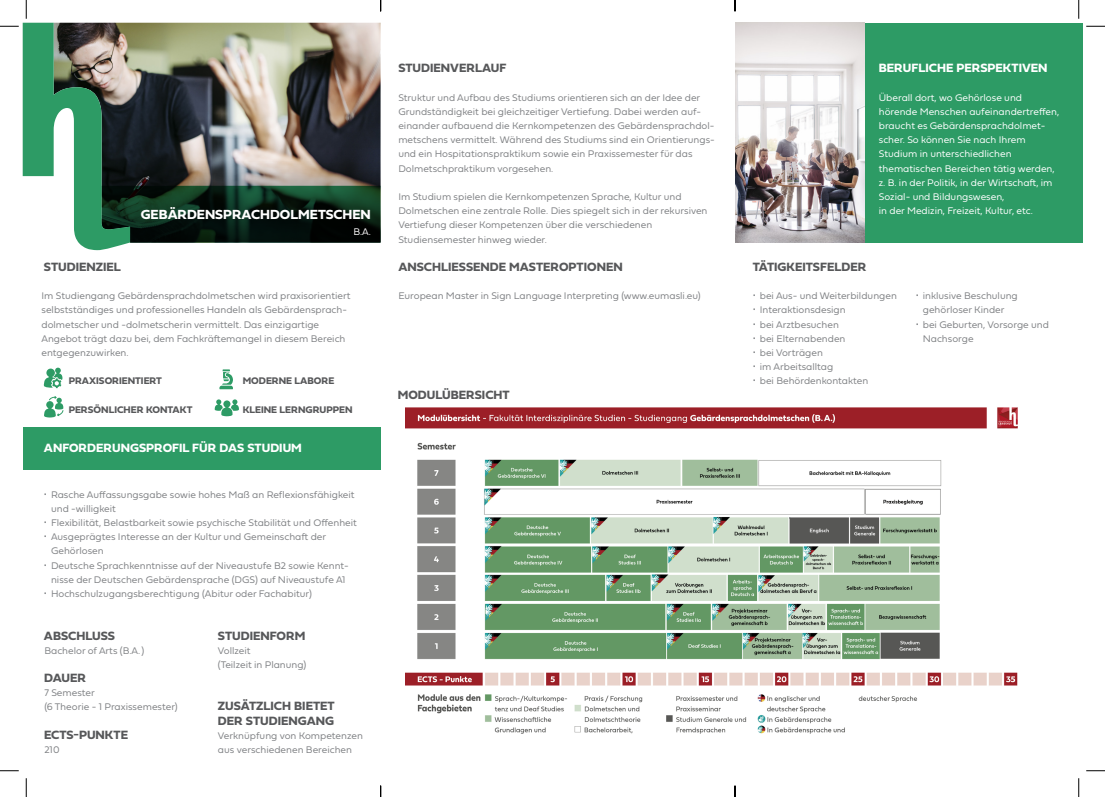
<style>
.page{position:relative;width:1105px;height:797px;background:#fff}
.page>*{position:absolute;margin:0;border:0;box-sizing:border-box;transform-origin:0 0}
.t1{font:13.75px "Fieldwork Geo Bold";color:#fff}
.Headline_Grau{font:12.5px "Fieldwork Geo Bold";color:#57585a}
.Headline_Weiß{font:12.5px "Fieldwork Geo Bold";color:#fff}
.Copytext_grau{font:10px/14.1px "Fieldwork Geo Light";color:#808285}
.Copytext_weiß{font:10px/14.1px "Fieldwork Geo Light";color:#fff}
.Absatzformat_2{font:10px "Fieldwork Geo Light";color:#808285}
.Iconbeschreibung{font:10px "Fieldwork Geo Bold";color:#57585a}
.Bullet_Points_grau{font:10px "Fieldwork Geo Light";color:#808285}
</style>
<div class="page">
<img style="left:735px;top:23px;width:130px;height:219px">
<img style="left:405px;top:407px;width:613px;height:327px">
<svg style="left:44px;top:367px;width:19px;height:21px"></svg>
<svg style="left:219px;top:369px;width:14px;height:20px"></svg>
<svg style="left:214px;top:399px;width:25px;height:17px"></svg>
<svg style="left:44px;top:396px;width:20px;height:21px"></svg>
<div style="left:865px;top:23px;width:217px;height:219px;background:#2d9b65"></div>
<div style="left:23px;top:427px;width:358px;height:42px;background:#2d9b65"></div>
<svg style="left:1086px;top:25px;width:19px;height:2px"></svg>
<svg style="left:0;top:770px;width:19px;height:1px"></svg>
<svg style="left:1086px;top:770px;width:19px;height:1px"></svg>
<svg style="left:25px;top:778px;width:2px;height:19px"></svg>
<svg style="left:1078px;top:0;width:1px;height:19px"></svg>
<svg style="left:1078px;top:778px;width:1px;height:19px"></svg>
<img style="left:0;top:0;width:381px;height:250px">
<svg style="left:380px;top:785px;width:1px;height:12px"></svg>
<svg style="left:734px;top:0;width:2px;height:11px"></svg>
<svg style="left:734px;top:785px;width:2px;height:12px"></svg>
<p class="t1" style="left:141px;top:203px;width:232px">GEBÄRDENSPRACHDOLMETSCHEN</p>
<p class="Copytext_weiß" style="left:353px;top:224px;width:19px">B.A.</p>
<p class="Headline_Grau" style="left:398px;top:58px;width:110px">STUDIENVERLAUF</p>
<p class="Headline_Weiß" style="left:879px;top:58px;width:170px">BERUFLICHE PERSPEKTIVEN</p>
<p class="Copytext_grau" style="left:398px;top:90px;width:303px">Struktur und Aufbau des Studiums orientieren sich an der Idee der</p>
<p class="Copytext_grau" style="left:398px;top:104px;width:318px">Grundständigkeit bei gleichzeitiger Vertiefung. Dabei werden auf&shy;einander aufbauend die Kernkompetenzen des Gebärdensprachdol&shy;metschens vermittelt. Während des Studiums sind ein Orientierungs&shy;und ein Hospitationspraktikum sowie ein Praxissemester für das</p>
<p class="Copytext_grau" style="left:398px;top:161px;width:157px">Dolmetschpraktikum vorgesehen.</p>
<p class="Copytext_grau" style="left:398px;top:189px;width:285px">Im Studium spielen die Kernkompetenzen Sprache, Kultur und</p>
<p class="Copytext_grau" style="left:398px;top:203px;width:311px">Dolmetschen eine zentrale Rolle. Dies spiegelt sich in der rekursiven</p>
<p class="Copytext_grau" style="left:398px;top:217px;width:255px">Vertiefung dieser Kompetenzen über die verschiedenen</p>
<p class="Copytext_grau" style="left:398px;top:232px;width:150px">Studiensemester hinweg wieder.</p>
<p class="Copytext_weiß" style="left:879px;top:90px;width:145px">Überall dort, wo Gehörlose und</p>
<p class="Copytext_weiß" style="left:879px;top:104px;width:182px">hörende Menschen aufeinandertreffen,</p>
<p class="Copytext_weiß" style="left:879px;top:118px;width:168px">braucht es Gebärdensprachdolmet&shy;scher. So können Sie nach Ihrem</p>
<p class="Copytext_weiß" style="left:879px;top:146px;width:134px">Studium in unterschiedlichen</p>
<p class="Copytext_weiß" style="left:879px;top:161px;width:177px">thematischen Bereichen tätig werden, z. B. in der Politik, in der Wirtschaft, im<br>Sozial- und Bildungswesen,</p>
<p class="Copytext_weiß" style="left:879px;top:203px;width:155px">in der Medizin, Freizeit, Kultur, etc.</p>
<p class="Headline_Grau" style="left:44px;top:257px;width:78px">STUDIENZIEL</p>
<p class="Headline_Grau" style="left:398px;top:257px;width:226px">ANSCHLIESSENDE MASTEROPTIONEN</p>
<p class="Bullet_Points_grau" style="left:398px;top:288px;width:304px">European Master in Sign Language Interpreting (www.eumasli.eu)</p>
<p class="Copytext_grau" style="left:41px;top:288px;width:311px">Im Studiengang Gebärdensprachdolmetschen wird praxisorientiert</p>
<p class="Copytext_grau" style="left:41px;top:302px;width:307px">selbstständiges und professionelles Handeln als Gebärdensprach&shy;dolmetscher und -dolmetscherin vermittelt. Das einzigartige</p>
<p class="Copytext_grau" style="left:41px;top:331px;width:306px">Angebot trägt dazu bei, dem Fachkräftemangel in diesem Bereich</p>
<p class="Copytext_grau" style="left:41px;top:345px;width:89px">entgegenzuwirken.</p>
<p class="Iconbeschreibung" style="left:69px;top:373px;width:95px">PRAXISORIENTIERT</p>
<p class="Iconbeschreibung" style="left:243px;top:373px;width:93px">MODERNE LABORE</p>
<p class="Iconbeschreibung" style="left:69px;top:401px;width:125px">PERSÖNLICHER KONTAKT</p>
<p class="Iconbeschreibung" style="left:243px;top:401px;width:111px">KLEINE LERNGRUPPEN</p>
<p class="Headline_Weiß" style="left:44px;top:438px;width:259px">ANFORDERUNGSPROFIL FÜR DAS STUDIUM</p>
<p class="Copytext_grau" style="left:51px;top:487px;width:305px">Rasche Auffassungsgabe sowie hohes Maß an Reflexionsfähigkeit</p>
<p class="Absatzformat_2" style="left:51px;top:500px;width:66px">und -willigkeit</p>
<p class="Copytext_grau" style="left:51px;top:515px;width:307px">Flexibilität, Belastbarkeit sowie psychische Stabilität und Offenheit</p>
<p class="Copytext_grau" style="left:51px;top:529px;width:277px">Ausgeprägtes Interesse an der Kultur und Gemeinschaft der</p>
<p class="Absatzformat_2" style="left:51px;top:543px;width:54px">Gehörlosen</p>
<p class="Copytext_grau" style="left:51px;top:557px;width:299px">Deutsche Sprachkenntnisse auf der Niveaustufe B2 sowie Kennt-</p>
<p class="Absatzformat_2" style="left:51px;top:571px;width:296px">nisse der Deutschen Gebärdensprache (DGS) auf Niveaustufe A1</p>
<p class="Copytext_grau" style="left:51px;top:586px;width:262px">Hochschulzugangsberechtigung (Abitur oder Fachabitur)</p>
<p class="Headline_Grau" style="left:44px;top:625px;width:73px">ABSCHLUSS</p>
<p class="Headline_Grau" style="left:44px;top:668px;width:44px">DAUER</p>
<p class="Copytext_grau" style="left:44px;top:643px;width:102px">Bachelor of Arts (B.A.)</p>
<p class="Copytext_grau" style="left:44px;top:685px;width:135px">7 Semester<br>(6 Theorie - 1 Praxissemester)</p>
<p class="Copytext_grau" style="left:44px;top:742px;width:17px">210</p>
<p class="Headline_Grau" style="left:44px;top:724px;width:86px">ECTS-PUNKTE</p>
<p class="Headline_Grau" style="left:218px;top:625px;width:89px">STUDIENFORM</p>
<p class="Copytext_grau" style="left:218px;top:643px;width:90px">Vollzeit<br>(Teilzeit in Planung)</p>
<p class="Headline_Grau" style="left:218px;top:696px;width:118px">ZUSÄTZLICH BIETET</p>
<p class="Headline_Grau" style="left:218px;top:710px;width:118px">DER STUDIENGANG</p>
<p class="Copytext_grau" style="left:218px;top:728px;width:146px">Verknüpfung von Kompetenzen aus verschiedenen Bereichen</p>
<p class="Headline_Grau" style="left:398px;top:384px;width:113px">MODULÜBERSICHT</p>
<p class="Headline_Grau" style="left:753px;top:257px;width:115px">TÄTIGKEITSFELDER</p>
<p class="Copytext_grau" style="left:760px;top:288px;width:139px">bei Aus- und Weiterbildungen</p>
<p class="Copytext_grau" style="left:760px;top:302px;width:87px">Interaktionsdesign</p>
<p class="Copytext_grau" style="left:760px;top:317px;width:81px">bei Arztbesuchen</p>
<p class="Copytext_grau" style="left:760px;top:331px;width:87px">bei Elternabenden</p>
<p class="Copytext_grau" style="left:760px;top:345px;width:65px">bei Vorträgen</p>
<p class="Copytext_grau" style="left:760px;top:359px;width:75px">im Arbeitsalltag</p>
<p class="Copytext_grau" style="left:760px;top:373px;width:110px">bei Behördenkontakten</p>
<p class="Copytext_grau" style="left:923px;top:288px;width:97px">inklusive Beschulung</p>
<p class="Absatzformat_2" style="left:923px;top:302px;width:83px">gehörloser Kinder</p>
<p class="Copytext_grau" style="left:923px;top:317px;width:128px">bei Geburten, Vorsorge und</p>
<p class="Absatzformat_2" style="left:923px;top:330px;width:52px">Nachsorge</p>
</div>
